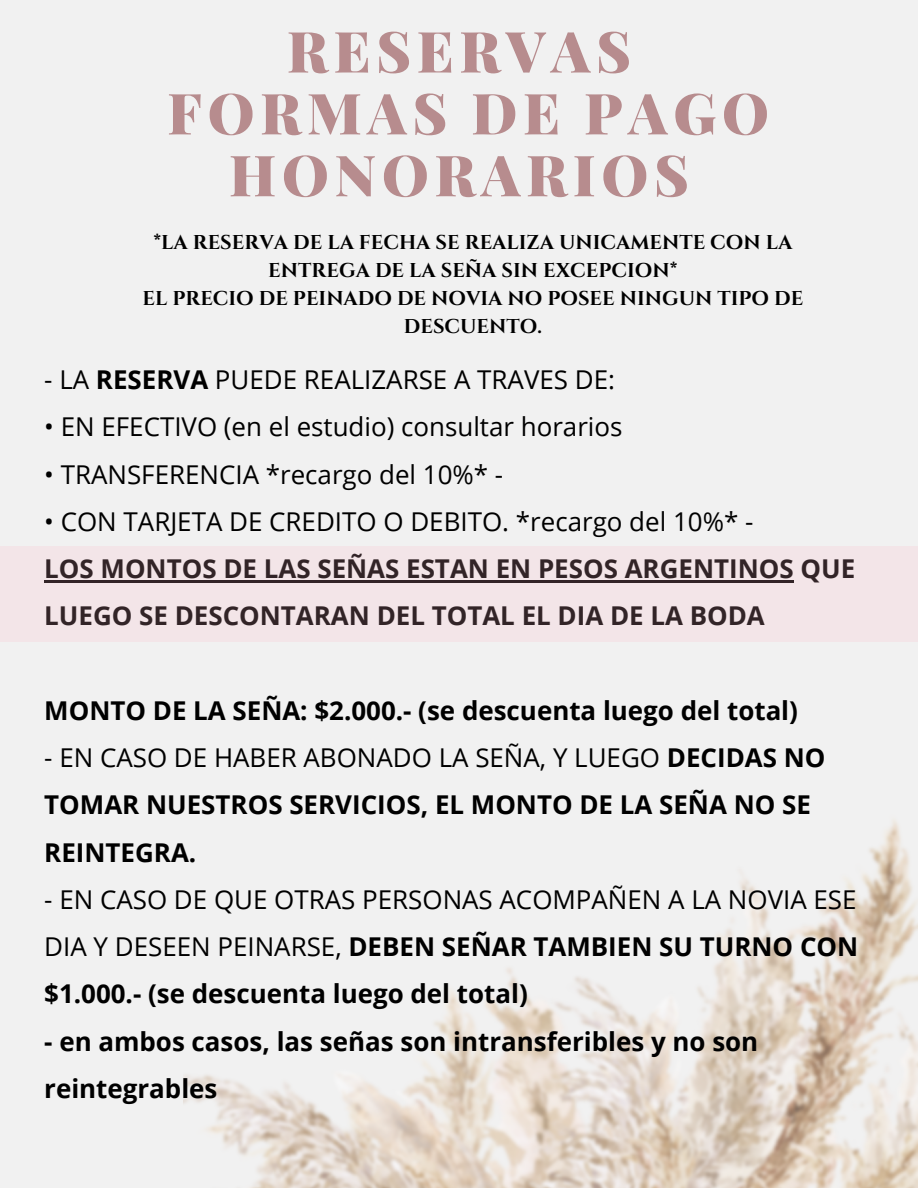
<style>
.page{position:relative;width:918px;height:1188px;background:#f1f1f1}
.page>*{position:absolute;margin:0;border:0;box-sizing:border-box;transform-origin:0 0}
.t1{font:900 56.85px/61.8px "Playfair Display";letter-spacing:.1em;color:#b78c8e;text-align:center}
.t2{font:700 25.95px/47.2px "Open Sans";color:#000}
.t3{font:25.95px/47.2px "Open Sans";color:#000;text-align:justify}
.t4{font:700 19.95px/27.9px "Cinzel";color:#000;text-align:center}
.s1{font-weight:700}
.s2{font-weight:400}
</style>
<div class="page">
<img style="left:184px;top:821px;width:734px;height:367px">
<div style="left:0;top:546px;width:918px;height:96px;background:#f3e5e8"></div>
<p class="t1" style="left:287px;top:18px;width:346px">RESERVAS</p>
<p class="t1" style="left:167px;top:80px;width:603px">FORMAS DE PAGO<br>HONORARIOS</p>
<p class="t4" style="left:153px;top:230px;width:640px">*LA RESERVA DE LA FECHA SE REALIZA UNICAMENTE CON LA<br>ENTREGA DE LA SEÑA SIN EXCEPCION*</p>
<p class="t4" style="left:142px;top:285px;width:662px">EL PRECIO DE PEINADO DE NOVIA NO POSEE NINGUN TIPO DE<br>DESCUENTO.</p>
<p class="t3" style="left:44px;top:355px;width:572px">- LA <span class="s1">RESERVA</span> PUEDE REALIZARSE A TRAVES DE:</p>
<p class="t3" style="left:44px;top:403px;width:580px">• EN EFECTIVO (en el estudio) consultar horarios</p>
<p class="t3" style="left:44px;top:450px;width:461px">• TRANSFERENCIA *recargo del 10%* -</p>
<p class="t3" style="left:44px;top:497px;width:711px">• CON TARJETA DE CREDITO O DEBITO. *recargo del 10%* -</p>
<p class="t2" style="left:44px;top:544px;width:812px">LOS MONTOS DE LAS SEÑAS ESTAN EN PESOS ARGENTINOS QUE<br>LUEGO SE DESCONTARAN DEL TOTAL EL DIA DE LA BODA</p>
<p class="t2" style="left:44px;top:686px;width:755px">MONTO DE LA SEÑA: $2.000.- (se descuenta luego del total)</p>
<p class="t2" style="left:44px;top:733px;width:783px"><span class="s2">- EN CASO DE HABER ABONADO LA SEÑA, Y LUEGO</span> DECIDAS NO<br>TOMAR NUESTROS SERVICIOS, EL MONTO DE LA SEÑA NO SE<br>REINTEGRA.</p>
<p class="t3" style="left:44px;top:875px;width:815px">- EN CASO DE QUE OTRAS PERSONAS ACOMPAÑEN A LA NOVIA ESE DIA Y DESEEN PEINARSE, <span class="s1">DEBEN SEÑAR TAMBIEN SU TURNO CON $1.000.- (se descuenta luego del total)</span></p>
<p class="t2" style="left:44px;top:1017px;width:716px">- en ambos casos, las señas son intransferibles y no son reintegrables</p>
</div>
